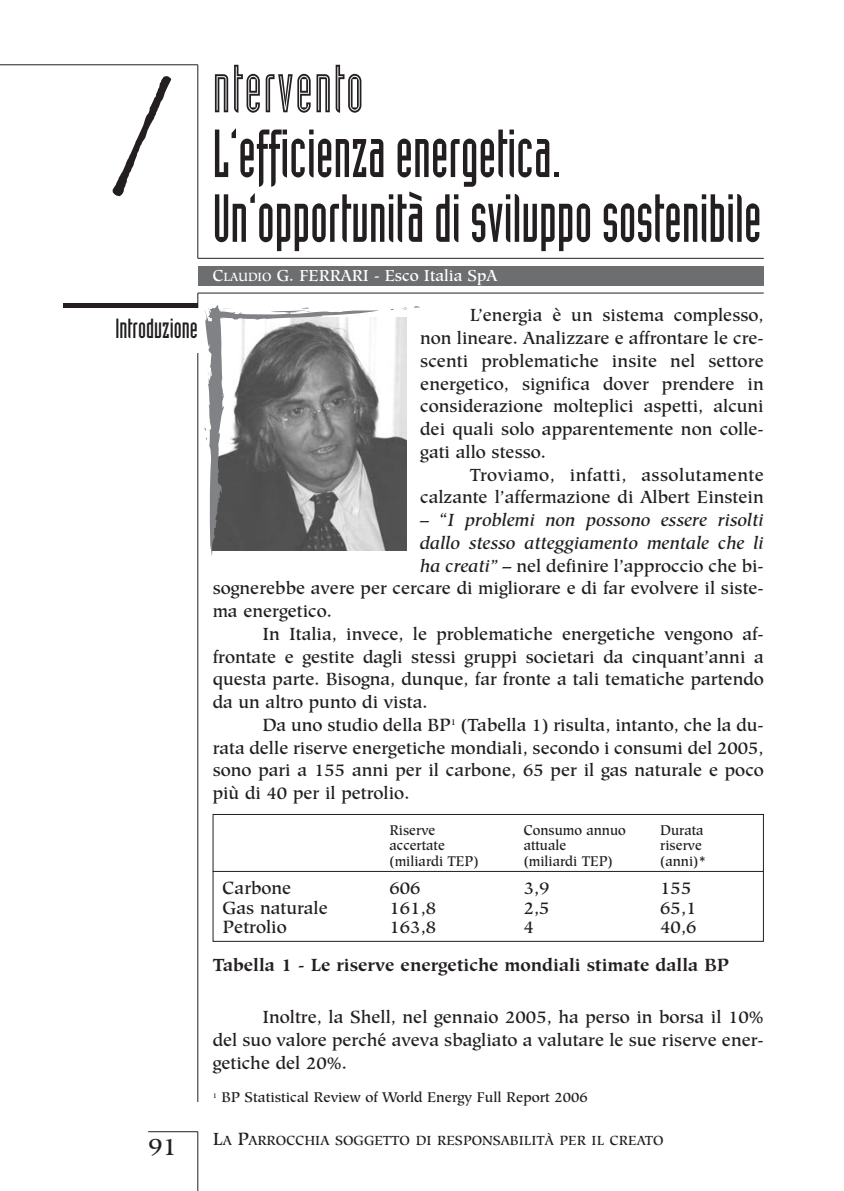
<style>
.page{position:relative;width:844px;height:1191px;background:#fff}
.page>*{position:absolute;margin:0;border:0;box-sizing:border-box;transform-origin:0 0}
.t1{font:175px "Demian LT";color:#231f20}
.t2{font:66.5px/64.8px "Industria Solid";color:#231f20;scale:.9 1}
.t3{font:66.5px "Industria Inline";letter-spacing:.025em;color:#231f20;scale:.9 1}
.t4{font:27.12px "Industria Solid";color:#231f20}
.t5{font:500 24.5px "Hiroshige";color:#231f20}
.t6{font:500 17.5px/22.8px "Hiroshige";color:#231f20;text-align:justify}
.t7{font:italic 500 17.5px "Hiroshige";color:#231f20}
.t8{font:700 17.5px "Hiroshige";color:#231f20}
.t9{font:500 15.75px "Hiroshige";color:#fff}
.t10{font:500 14px "Hiroshige";color:#231f20;scale:.95 1}
.t11{font:500 14px "Hiroshige";color:#231f20}
.t12{font:500 13.12px "Hiroshige";color:#231f20}
.s1{font-size:11.9px}
.s2{font-style:normal}
.s3{font-style:italic}
.s4{font-size:17.5px}
</style>
<div class="page">
<hr style="left:0;top:64px;width:198px;height:1px;background:#231f20">
<hr style="left:197px;top:1131px;width:1px;height:60px;background:#231f20">
<hr style="left:148px;top:1131px;width:50px;height:1px;background:#231f20">
<hr style="left:197px;top:65px;width:1px;height:193px;background:#231f20">
<hr style="left:198px;top:293px;width:565px;height:1px;background:#231f20">
<div style="left:198px;top:266px;width:565px;height:20px;background:#6d6e70"></div>
<hr style="left:198px;top:258px;width:565px;height:1px;background:#231f20">
<hr style="left:197px;top:293px;width:1px;height:809px;background:#231f20">
<img style="left:379px;top:317px;width:27px;height:233px">
<svg style="left:390px;top:306px;width:30px;height:4px"></svg>
<svg style="left:198px;top:305px;width:181px;height:251px"></svg>
<svg style="left:301px;top:307px;width:10px;height:5px"></svg>
<svg style="left:222px;top:308px;width:14px;height:1px"></svg>
<svg style="left:208px;top:370px;width:3px;height:5px"></svg>
<svg style="left:204px;top:426px;width:3px;height:15px"></svg>
<div style="left:213px;top:814px;width:550px;height:127px;border:1px solid #231f20"></div>
<hr style="left:213px;top:871px;width:550px;height:1px;background:#231f20">
<div style="left:64px;top:303px;width:134px;height:5px;background:#231f20"></div>
<div style="left:64px;top:308px;width:136px;height:45px;background:#fff"></div>
<h1 class="t1" style="left:120px;top:75px;width:34px">I</h1>
<h3 class="t4" style="left:115px;top:319px;width:84px">Introduzione</h3>
<h3 class="t5" style="left:148px;top:1136px;width:30px">91</h3>
<h2 class="t3" style="left:213px;top:65px;width:169px">ntervento</h2>
<h2 class="t2" style="left:213px;top:126px;width:611px">L’efficienza energetica.<br>Un’opportunità di sviluppo sostenibile</h2>
<p class="t9" style="left:213px;top:269px;width:286px">C<span class="s1">LAUDIO</span> G. FERRARI - Esco Italia SpA</p>
<p class="t6" style="left:420px;top:305px;width:345px;text-indent:50px">L’energia è un sistema complesso, non lineare. Analizzare e affrontare le cre&shy;scenti problematiche insite nel settore energetico, significa dover prendere in considerazione molteplici aspetti, alcuni dei quali solo apparentemente non colle&shy;gati allo stesso.</p>
<p class="t6" style="left:420px;top:465px;width:345px;text-align:right">Troviamo, infatti, assolutamente calzante l’affermazione di Albert Einstein</p>
<p class="t7" style="left:420px;top:513px;width:345px"><span class="s2">– “</span>I problemi non possono essere risolti</p>
<p class="t7" style="left:420px;top:535px;width:345px">dallo stesso atteggiamento mentale che li</p>
<p class="t6" style="left:420px;top:556px;width:345px"><span class="s3">ha creati” –</span> nel definire l’approccio che bi-</p>
<p class="t6" style="left:213px;top:578px;width:552px">sognerebbe avere per cercare di migliorare e di far evolvere il siste-</p>
<p class="t6" style="left:213px;top:601px;width:121px">ma energetico.</p>
<p class="t6" style="left:262px;top:624px;width:503px">In Italia, invece, le problematiche energetiche vengono af-</p>
<p class="t6" style="left:213px;top:647px;width:552px">frontate e gestite dagli stessi gruppi societari da cinquant’anni a</p>
<p class="t6" style="left:213px;top:669px;width:552px">questa parte. Bisogna, dunque, far fronte a tali tematiche partendo</p>
<p class="t6" style="left:213px;top:692px;width:216px">da un altro punto di vista.</p>
<p class="t6" style="left:262px;top:715px;width:503px">Da uno studio della BP<sup>1</sup> (Tabella 1) risulta, intanto, che la du-</p>
<p class="t6" style="left:213px;top:738px;width:552px">rata delle riserve energetiche mondiali, secondo i consumi del 2005,</p>
<p class="t6" style="left:213px;top:760px;width:552px">sono pari a 155 anni per il carbone, 65 per il gas naturale e poco</p>
<p class="t6" style="left:213px;top:783px;width:198px">più di 40 per il petrolio.</p>
<p class="t10" style="left:389px;top:824px;width:50px">Riserve</p>
<p class="t10" style="left:523px;top:824px;width:109px">Consumo annuo</p>
<p class="t10" style="left:660px;top:824px;width:47px">Durata</p>
<p class="t10" style="left:389px;top:839px;width:60px">accertate</p>
<p class="t10" style="left:523px;top:839px;width:46px">attuale</p>
<p class="t10" style="left:660px;top:839px;width:45px">riserve</p>
<p class="t10" style="left:389px;top:855px;width:95px">(miliardi TEP)</p>
<p class="t10" style="left:523px;top:855px;width:95px">(miliardi TEP)</p>
<p class="t10" style="left:660px;top:855px;width:50px">(anni)*</p>
<p class="t6" style="left:222px;top:878px;width:70px">Carbone</p>
<p class="t6" style="left:389px;top:878px;width:33px">606</p>
<p class="t6" style="left:523px;top:878px;width:27px">3,9</p>
<p class="t6" style="left:660px;top:878px;width:33px">155</p>
<p class="t6" style="left:222px;top:897px;width:107px">Gas naturale</p>
<p class="t6" style="left:389px;top:897px;width:48px">161,8</p>
<p class="t6" style="left:523px;top:897px;width:27px">2,5</p>
<p class="t6" style="left:660px;top:897px;width:38px">65,1</p>
<p class="t6" style="left:222px;top:917px;width:66px">Petrolio</p>
<p class="t6" style="left:389px;top:917px;width:48px">163,8</p>
<p class="t6" style="left:523px;top:917px;width:12px">4</p>
<p class="t6" style="left:660px;top:917px;width:38px">40,6</p>
<p class="t8" style="left:213px;top:957px;width:517px">Tabella 1 - Le riserve energetiche mondiali stimate dalla BP</p>
<p class="t6" style="left:213px;top:1007px;width:552px;text-indent:50px">Inoltre, la Shell, nel gennaio 2005, ha perso in borsa il 10% del suo valore perché aveva sbagliato a valutare le sue riserve ener&shy;getiche del 20%.</p>
<p class="t11" style="left:213px;top:1091px;width:376px"><sup>1</sup> BP Statistical Review of World Energy Full Report 2006</p>
<p class="t12" style="left:213px;top:1135px;width:452px"><span class="s4">L</span>A <span class="s4">P</span>ARROCCHIA SOGGETTO DI RESPONSABILITÀ PER IL CREATO</p>
</div>
